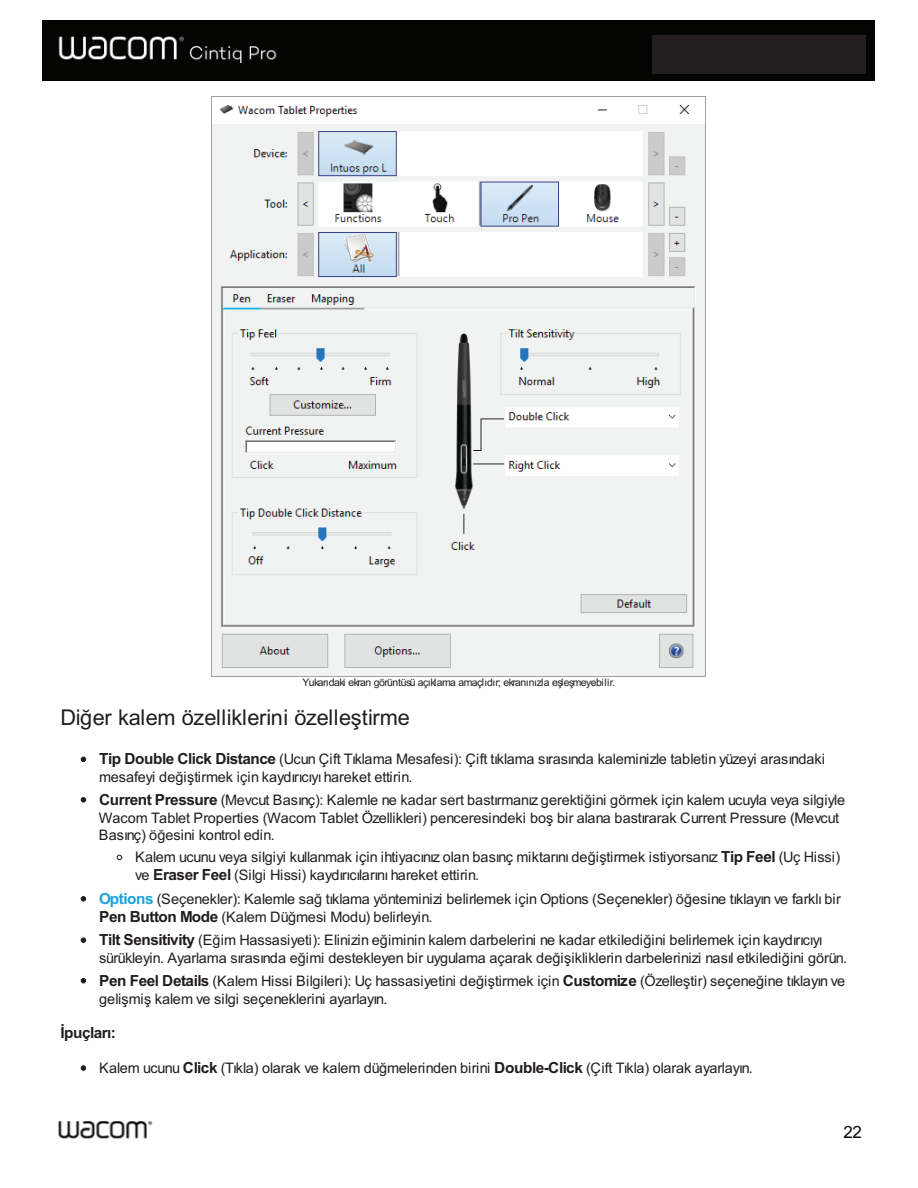
<style>
.page{position:relative;width:918px;height:1188px;background:#fff}
.page>*{position:absolute;margin:0;border:0;box-sizing:border-box;transform-origin:0 0}
.t1{font:24.3px "Arial";letter-spacing:-.005em;color:#211d1e}
.t2{font:18.9px "Arial";color:#040503}
.t3{font:700 17.1px "Arial";letter-spacing:-.025em;color:#211d1e}
.t4{font:16.2px/18px "Arial";letter-spacing:-.005em;color:#211d1e}
.t5{font:11.7px "Arial";letter-spacing:-.035em;color:#211d1e}
.s1{font-weight:700;font-size:17.1px}
.s2{font-weight:700;font-size:17.1px;color:#19a2dc}
</style>
<div class="page">
<img style="left:212px;top:96px;width:494px;height:581px">
<svg style="left:81px;top:757px;width:5px;height:5px"></svg>
<svg style="left:81px;top:797px;width:5px;height:6px"></svg>
<svg style="left:117px;top:855px;width:5px;height:5px"></svg>
<svg style="left:81px;top:896px;width:5px;height:6px"></svg>
<svg style="left:81px;top:938px;width:5px;height:5px"></svg>
<svg style="left:81px;top:978px;width:5px;height:5px"></svg>
<svg style="left:81px;top:1065px;width:5px;height:6px"></svg>
<div style="left:42px;top:20px;width:833px;height:60px;background:#040503"></div>
<img style="left:58px;top:36px;width:219px;height:26px">
<img style="left:58px;top:1121px;width:95px;height:18px">
<div style="left:652px;top:35px;width:214px;height:38px;background:#231f20"></div>
<p class="t5" style="left:303px;top:677px;width:314px">Yukarıdaki ekran görüntüsü açıklama amaçlıdır; ekranınızla eşleşmeyebilir.</p>
<h1 class="t1" style="left:60px;top:706px;width:351px">Diğer kalem özelliklerini özelleştirme</h1>
<p class="t4" style="left:99px;top:751px;width:727px"><span class="s1">Tip Double Click Distance</span> (Ucun Çift Tıklama Mesafesi): Çift tıklama sırasında kaleminizle tabletin yüzeyi arasındaki mesafeyi değiştirmek için kaydırıcıyı hareket ettirin.</p>
<p class="t4" style="left:99px;top:791px;width:748px;line-height:17.5px"><span class="s1">Current Pressure</span> (Mevcut Basınç): Kalemle ne kadar sert bastırmanız gerektiğini görmek için kalem ucuyla veya silgiyle<br>Wacom Tablet Properties (Wacom Tablet Özellikleri) penceresindeki boş bir alana bastırarak Current Pressure (Mevcut<br>Basınç) öğesini kontrol edin.</p>
<p class="t4" style="left:135px;top:849px;width:707px">Kalem ucunu veya silgiyi kullanmak için ihtiyacınız olan basınç miktarını değiştirmek istiyorsanız <span class="s1">Tip Feel</span> (Uç Hissi) ve <span class="s1">Eraser Feel</span> (Silgi Hissi) kaydırıcılarını hareket ettirin.</p>
<p class="t4" style="left:99px;top:890px;width:743px"><span class="s2">Options</span> (Seçenekler): Kalemle sağ tıklama yönteminizi belirlemek için Options (Seçenekler) öğesine tıklayın ve farklı bir<br><span class="s1">Pen Button Mode</span> (Kalem Düğmesi Modu) belirleyin.</p>
<p class="t4" style="left:99px;top:931px;width:750px"><span class="s1">Tilt Sensitivity</span> (Eğim Hassasiyeti): Elinizin eğiminin kalem darbelerini ne kadar etkilediğini belirlemek için kaydırıcıyı sürükleyin. Ayarlama sırasında eğimi destekleyen bir uygulama açarak değişikliklerin darbelerinizi nasıl etkilediğini görün.</p>
<p class="t4" style="left:99px;top:972px;width:748px"><span class="s1">Pen Feel Details</span> (Kalem Hissi Bilgileri): Uç hassasiyetini değiştirmek için <span class="s1">Customize</span> (Özelleştir) seçeneğine tıklayın ve gelişmiş kalem ve silgi seçeneklerini ayarlayın.</p>
<p class="t3" style="left:60px;top:1024px;width:57px">İpuçları:</p>
<p class="t4" style="left:99px;top:1059px;width:655px">Kalem ucunu <span class="s1">Click</span> (Tıkla) olarak ve kalem düğmelerinden birini <span class="s1">Double-Click</span> (Çift Tıkla) olarak ayarlayın.</p>
<p class="t2" style="left:843px;top:1123px;width:20px">22</p>
</div>
